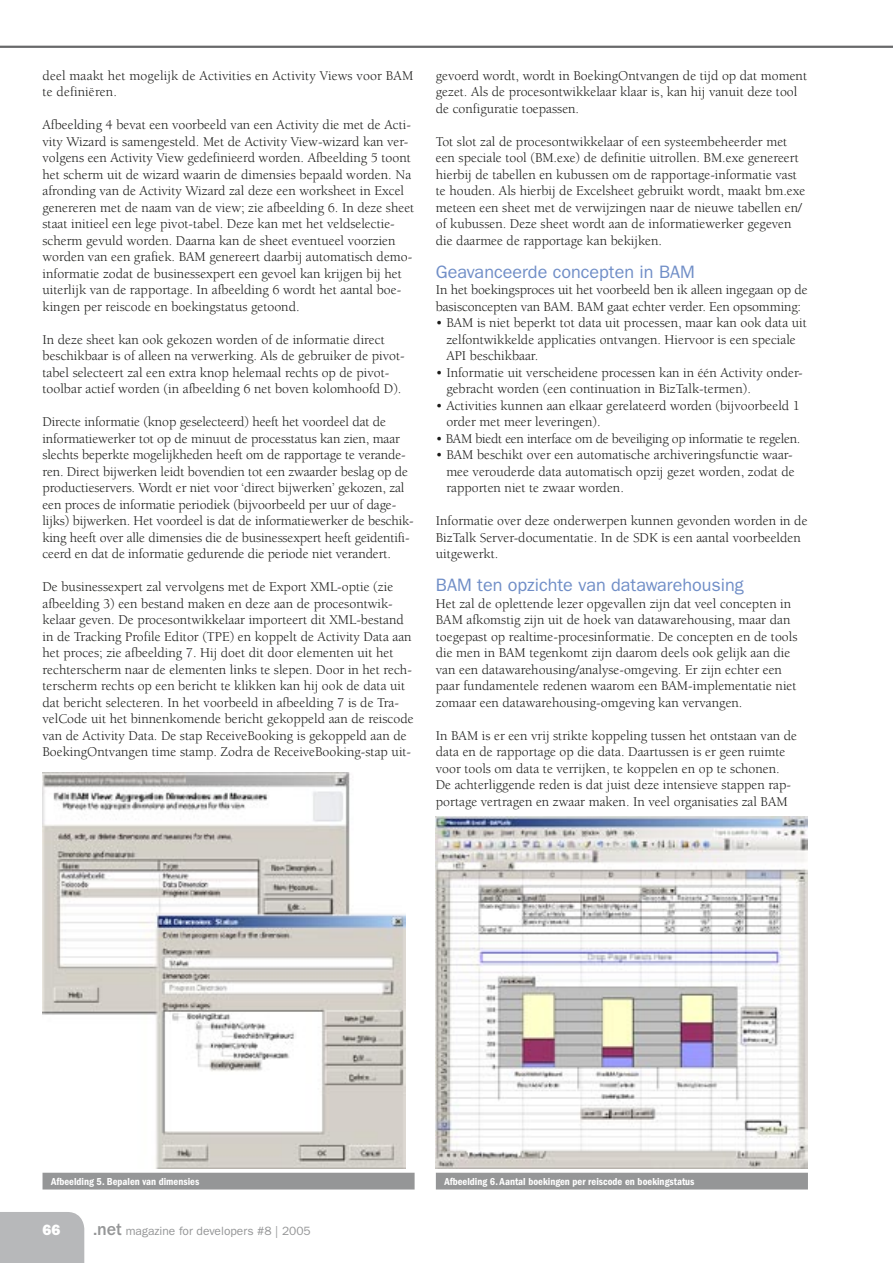
<style>
.page{position:relative;width:893px;height:1263px;background:#fff}
.page>*{position:absolute;margin:0;border:0;box-sizing:border-box;transform-origin:0 0}
.t1{font:18px "Franklin Gothic";color:#708ec7}
.t2{font:800 15px "Franklin Gothic";color:#fff}
.t3{font:13.8px/16.5px "Berkeley";color:#1c1c1a}
.t4{font:13.8px "Berkeley";letter-spacing:-.02em;color:#1c1c1a}
.t5{font:12px "Franklin Gothic";color:#959697}
.t6{font:600 condensed 10.5px "Franklin Gothic";color:#fff}
.s1{font-weight:800}
.s2{font-weight:500;font-size:18px}
</style>
<div class="page">
<div style="left:0;top:1212px;width:84px;height:51px;background:#b7b8ba"></div>
<hr style="left:0;top:46px;width:893px;height:2px;background:#68696a">
<img style="left:43px;top:773px;width:363px;height:396px">
<img style="left:436px;top:816px;width:372px;height:353px">
<div style="left:43px;top:1173px;width:372px;height:16px;background:#959697"></div>
<div style="left:436px;top:1173px;width:372px;height:16px;background:#959697"></div>
<p class="t3" style="left:43px;top:67px;width:372px">deel maakt het mogelijk de Activities en Activity Views voor BAM te definiëren.</p>
<p class="t3" style="left:43px;top:117px;width:373px">Afbeelding 4 bevat een voorbeeld van een Activity die met de Acti&shy;vity Wizard is samengesteld. Met de Activity View-wizard kan ver&shy;volgens een Activity View gedefinieerd worden. Afbeelding 5 toont het scherm uit de wizard waarin de dimensies bepaald worden. Na afronding van de Activity Wizard zal deze een worksheet in Excel genereren met de naam van de view; zie afbeelding 6. In deze sheet staat initieel een lege pivot-tabel. Deze kan met het veldselectie&shy;scherm gevuld worden. Daarna kan de sheet eventueel voorzien worden van een grafiek. BAM genereert daarbij automatisch demo&shy;informatie zodat de businessexpert een gevoel kan krijgen bij het uiterlijk van de rapportage. In afbeelding 6 wordt het aantal boe&shy;kingen per reiscode en boekingstatus getoond.</p>
<p class="t3" style="left:43px;top:331px;width:364px">In deze sheet kan ook gekozen worden of de informatie direct beschikbaar is of alleen na verwerking. Als de gebruiker de pivot&shy;tabel selecteert zal een extra knop helemaal rechts op de pivot&shy;toolbar actief worden (in afbeelding 6 net boven kolomhoofd D).</p>
<p class="t3" style="left:43px;top:414px;width:373px">Directe informatie (knop geselecteerd) heeft het voordeel dat de informatiewerker tot op de minuut de processtatus kan zien, maar slechts beperkte mogelijkheden heeft om de rapportage te verande&shy;ren. Direct bijwerken leidt bovendien tot een zwaarder beslag op de productieservers. Wordt er niet voor ‘direct bijwerken’ gekozen, zal een proces de informatie periodiek (bijvoorbeeld per uur of dage&shy;lijks) bijwerken. Het voordeel is dat de informatiewerker de beschik&shy;king heeft over alle dimensies die de businessexpert heeft geïdentifi&shy;ceerd en dat de informatie gedurende die periode niet verandert.</p>
<p class="t3" style="left:43px;top:579px;width:373px">De businessexpert zal vervolgens met de Export XML-optie (zie afbeelding 3) een bestand maken en deze aan de procesontwik&shy;kelaar geven. De procesontwikkelaar importeert dit XML-bestand in de Tracking Profile Editor (TPE) en koppelt de Activity Data aan het proces; zie afbeelding 7. Hij doet dit door elementen uit het rechterscherm naar de elementen links te slepen. Door in het rech&shy;terscherm rechts op een bericht te klikken kan hij ook de data uit dat bericht selecteren. In het voorbeeld in afbeelding 7 is de Tra&shy;velCode uit het binnenkomende bericht gekoppeld aan de reiscode van de Activity Data. De stap ReceiveBooking is gekoppeld aan de BoekingOntvangen time stamp. Zodra de ReceiveBooking-stap uit-</p>
<p class="t3" style="left:436px;top:67px;width:373px">gevoerd wordt, wordt in BoekingOntvangen de tijd op dat moment gezet. Als de procesontwikkelaar klaar is, kan hij vanuit deze tool de configuratie toepassen.</p>
<p class="t3" style="left:436px;top:133px;width:371px">Tot slot zal de procesontwikkelaar of een systeembeheerder met een speciale tool (BM.exe) de definitie uitrollen. BM.exe genereert hierbij de tabellen en kubussen om de rapportage-informatie vast te houden. Als hierbij de Excelsheet gebruikt wordt, maakt bm.exe meteen een sheet met de verwijzingen naar de nieuwe tabellen en/ of kubussen. Deze sheet wordt aan de informatiewerker gegeven die daarmee de rapportage kan bekijken.</p>
<h1 class="t1" style="left:436px;top:261px;width:261px">Geavanceerde concepten in BAM</h1>
<p class="t3" style="left:436px;top:282px;width:373px">In het boekingsproces uit het voorbeeld ben ik alleen ingegaan op de basisconcepten van BAM. BAM gaat echter verder. Een opsomming:</p>
<p class="t3" style="left:446px;top:315px;width:362px;text-indent:-10px">• BAM is niet beperkt tot data uit processen, maar kan ook data uit zelfontwikkelde applicaties ontvangen. Hiervoor is een speciale<br>API beschikbaar.</p>
<p class="t3" style="left:446px;top:364px;width:358px;text-indent:-10px">• Informatie uit verscheidene processen kan in één Activity onder&shy;gebracht worden (een continuation in BizTalk-termen).</p>
<p class="t3" style="left:446px;top:397px;width:355px;text-indent:-10px">• Activities kunnen aan elkaar gerelateerd worden (bijvoorbeeld 1 order met meer leveringen).</p>
<p class="t4" style="left:436px;top:431px;width:366px">• BAM biedt een interface om de beveiliging op informatie te regelen.</p>
<p class="t3" style="left:446px;top:447px;width:350px;text-indent:-10px">• BAM beschikt over een automatische archiveringsfunctie waar&shy;mee verouderde data automatisch opzij gezet worden, zodat de rapporten niet te zwaar worden.</p>
<p class="t3" style="left:436px;top:513px;width:373px">Informatie over deze onderwerpen kunnen gevonden worden in de<br>BizTalk Server-documentatie. In de SDK is een aantal voorbeelden uitgewerkt.</p>
<h1 class="t1" style="left:436px;top:575px;width:310px">BAM ten opzichte van datawarehousing</h1>
<p class="t3" style="left:436px;top:595px;width:363px">Het zal de oplettende lezer opgevallen zijn dat veel concepten in BAM afkomstig zijn uit de hoek van datawarehousing, maar dan toegepast op realtime-procesinformatie. De concepten en de tools die men in BAM tegenkomt zijn daarom deels ook gelijk aan die van een datawarehousing/analyse-omgeving. Er zijn echter een paar fundamentele redenen waarom een BAM-implementatie niet zomaar een datawarehousing-omgeving kan vervangen.</p>
<p class="t3" style="left:436px;top:727px;width:363px">In BAM is er een vrij strikte koppeling tussen het ontstaan van de data en de rapportage op die data. Daartussen is er geen ruimte voor tools om data te verrijken, te koppelen en op te schonen.<br>De achterliggende reden is dat juist deze intensieve stappen rap&shy;portage vertragen en zwaar maken. In veel organisaties zal BAM</p>
<p class="t6" style="left:51px;top:1176px;width:150px">Afbeelding 5. Bepalen van dimensies</p>
<p class="t6" style="left:444px;top:1176px;width:252px">Afbeelding 6. Aantal boekingen per reiscode en boekingstatus</p>
<p class="t2" style="left:43px;top:1221px;width:20px">66</p>
<p class="t5" style="left:94px;top:1224px;width:219px"><span class="s1">.</span><span class="s2">net</span> magazine for developers #8 | 2005</p>
</div>
